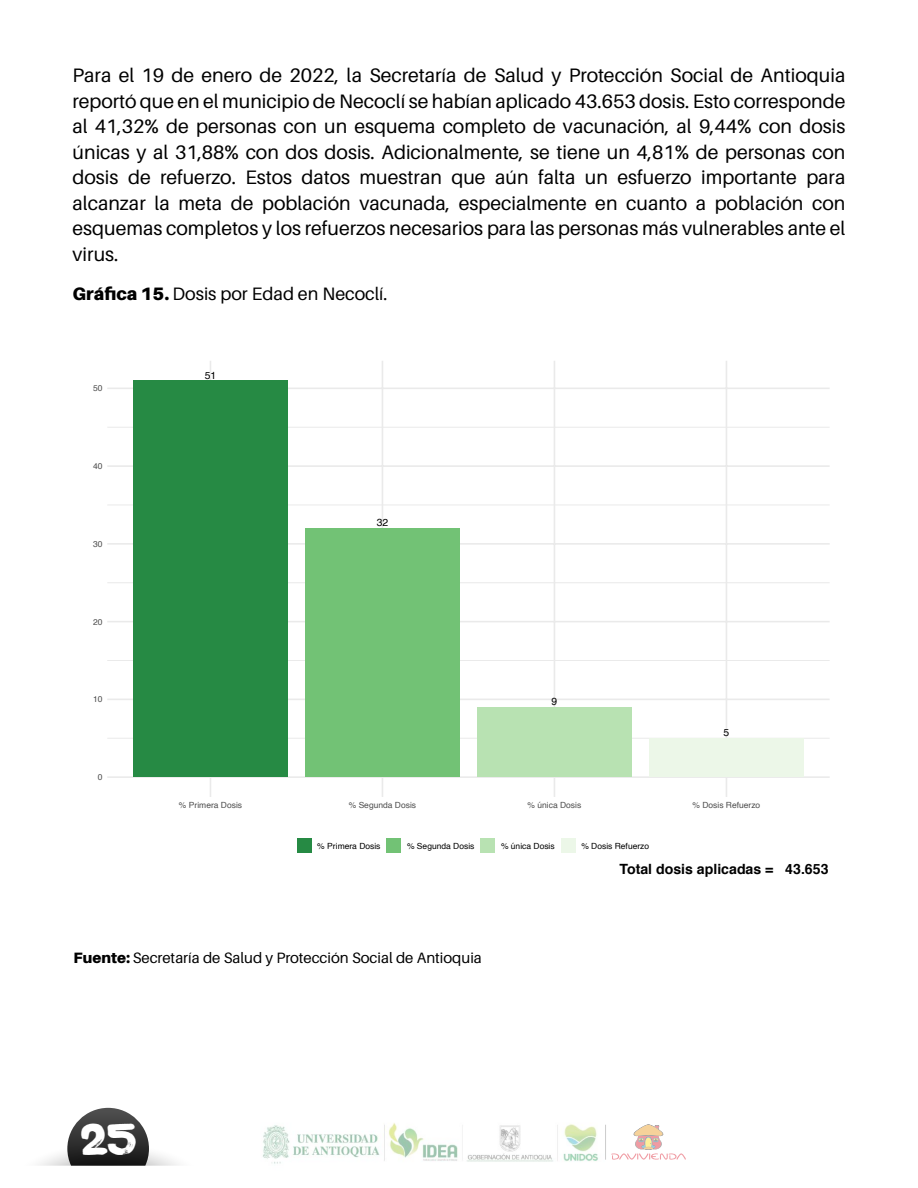
<style>
.page{position:relative;width:918px;height:1188px;background:#fff}
.page>*{position:absolute;margin:0;border:0;box-sizing:border-box;transform-origin:0 0}
.t1{font:44.85px "DK Plakkaat";color:#fff}
.t2{font:19.5px/25.5px "Aileron";color:#000;text-align:justify}
.t3{font:18px "Aileron";color:#000}
.t4{font:15px "Aileron";color:#000}
.t5{font:700 14.1px "Helvetica";color:#000}
.t6{font:10.35px "Helvetica";color:#000}
.t7{font:8.55px "Helvetica";color:#4d4d4d}
.t8{font:8.55px "Helvetica";color:#000}
.s1{font-weight:900}
</style>
<div class="page">
<img style="left:263px;top:1123px;width:343px;height:41px">
<svg style="left:611px;top:1124px;width:75px;height:36px"></svg>
<hr style="left:605px;top:1125px;width:1px;height:35px;background:#808080">
<svg style="left:40px;top:1108px;width:138px;height:58px"></svg>
<hr style="left:107px;top:427px;width:723px;height:1px;background:#eaeaea">
<hr style="left:107px;top:505px;width:723px;height:1px;background:#eaeaea">
<hr style="left:107px;top:582px;width:723px;height:1px;background:#eaeaea">
<hr style="left:107px;top:660px;width:723px;height:1px;background:#eaeaea">
<hr style="left:107px;top:738px;width:723px;height:1px;background:#eaeaea">
<hr style="left:726px;top:361px;width:1px;height:436px;background:#eaeaea">
<hr style="left:554px;top:361px;width:1px;height:436px;background:#eaeaea">
<hr style="left:382px;top:361px;width:1px;height:436px;background:#eaeaea">
<hr style="left:210px;top:361px;width:1px;height:436px;background:#eaeaea">
<hr style="left:107px;top:388px;width:723px;height:1px;background:#eaeaea">
<hr style="left:107px;top:465px;width:723px;height:2px;background:#eaeaea">
<hr style="left:107px;top:543px;width:723px;height:2px;background:#eaeaea">
<hr style="left:107px;top:621px;width:723px;height:1px;background:#eaeaea">
<hr style="left:107px;top:699px;width:723px;height:1px;background:#eaeaea">
<hr style="left:107px;top:776px;width:723px;height:2px;background:#eaeaea">
<div style="left:133px;top:381px;width:155px;height:396px;background:#268a44"></div>
<div style="left:305px;top:528px;width:155px;height:249px;background:#72c275"></div>
<div style="left:477px;top:707px;width:155px;height:70px;background:#b8e2b2"></div>
<div style="left:649px;top:738px;width:155px;height:39px;background:#ecf7e8"></div>
<div style="left:297px;top:838px;width:15px;height:15px;background:#268a44"></div>
<div style="left:386px;top:838px;width:15px;height:15px;background:#72c275"></div>
<div style="left:480px;top:838px;width:15px;height:15px;background:#b8e2b2"></div>
<div style="left:561px;top:838px;width:15px;height:15px;background:#ecf7e8"></div>
<p class="t2" style="left:73px;top:63px;width:774px">Para el 19 de enero de 2022, la Secretaría de Salud y Protección Social de Antioquia reportó que en el municipio de Necoclí se habían aplicado 43.653 dosis. Esto corresponde al 41,32% de personas con un esquema completo de vacunación, al 9,44% con dosis únicas y al 31,88% con dos dosis. Adicionalmente, se tiene un 4,81% de personas con dosis de refuerzo. Estos datos muestran que aún falta un esfuerzo importante para alcanzar la meta de población vacunada, especialmente en cuanto a población con esquemas completos y los refuerzos necesarios para las personas más vulnerables ante el virus.</p>
<p class="t3" style="left:73px;top:284px;width:316px"><span class="s1">Gráfica 15.</span> Dosis por Edad en Necoclí.</p>
<p class="t7" style="left:93px;top:382px;width:11px">50</p>
<p class="t7" style="left:93px;top:460px;width:11px">40</p>
<p class="t7" style="left:93px;top:537px;width:11px">30</p>
<p class="t7" style="left:93px;top:615px;width:11px">20</p>
<p class="t7" style="left:93px;top:693px;width:11px">10</p>
<p class="t7" style="left:98px;top:771px;width:6px">0</p>
<p class="t6" style="left:205px;top:367px;width:13px">51</p>
<p class="t6" style="left:377px;top:515px;width:13px">32</p>
<p class="t6" style="left:552px;top:694px;width:7px">9</p>
<p class="t6" style="left:724px;top:725px;width:7px">5</p>
<p class="t7" style="left:179px;top:798px;width:65px">% Primera Dosis</p>
<p class="t7" style="left:349px;top:798px;width:69px">% Segunda Dosis</p>
<p class="t7" style="left:528px;top:798px;width:55px">% única Dosis</p>
<p class="t7" style="left:693px;top:798px;width:69px">% Dosis Refuerzo</p>
<p class="t8" style="left:317px;top:839px;width:65px">% Primera Dosis</p>
<p class="t8" style="left:407px;top:839px;width:69px">% Segunda Dosis</p>
<p class="t8" style="left:501px;top:839px;width:55px">% única Dosis</p>
<p class="t8" style="left:581px;top:839px;width:69px">% Dosis Refuerzo</p>
<p class="t5" style="left:620px;top:858px;width:210px">Total dosis aplicadas = 43.653</p>
<p class="t4" style="left:74px;top:950px;width:410px"><span class="s1">Fuente:</span> Secretaría de Salud y Protección Social de Antioquia</p>
<h1 class="t1" style="left:81px;top:1112px;width:58px">25</h1>
</div>
